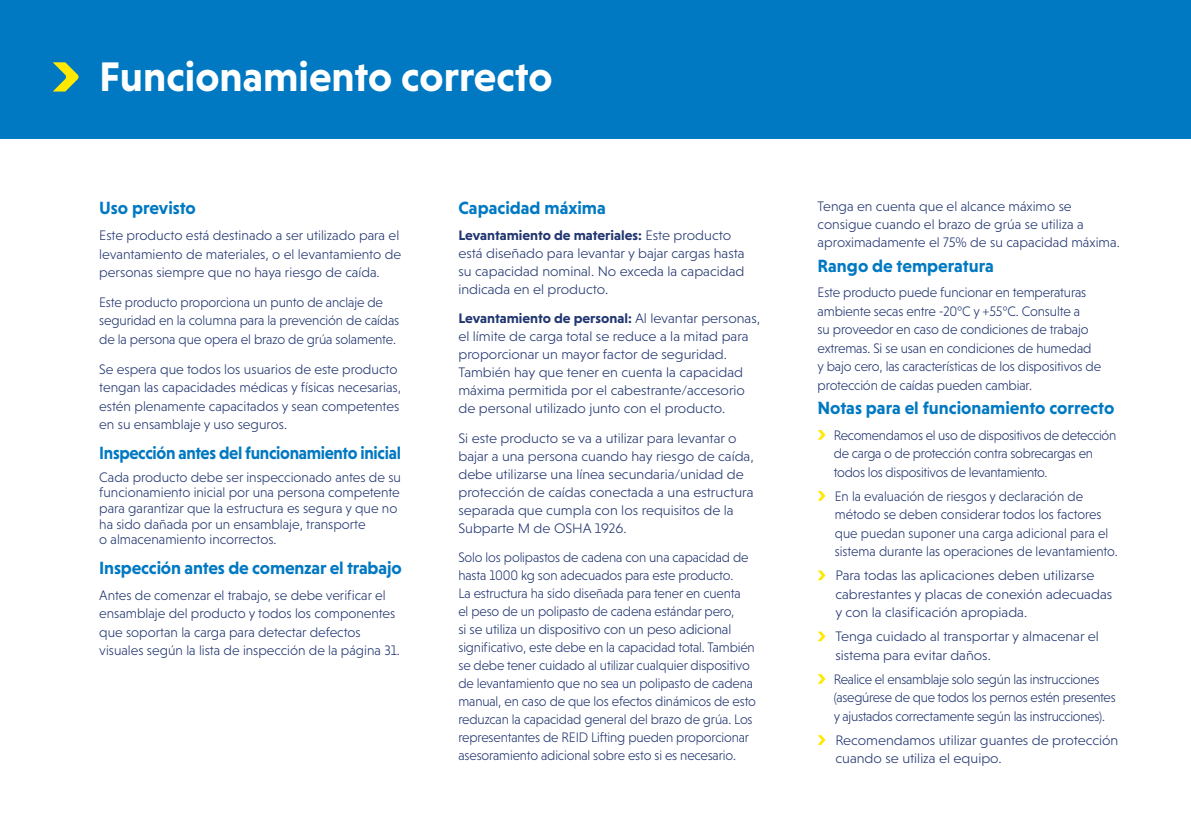
<style>
.page{position:relative;width:1191px;height:840px;background:#fff}
.page>*{position:absolute;margin:0;border:0;box-sizing:border-box;transform-origin:0 0}
.t1{font:700 42px "Niveau Grotesk";color:#fff}
.t2{font:700 18px "Niveau Grotesk";letter-spacing:-.01em;color:#0079c2}
.t3{font:700 18px "Niveau Grotesk";letter-spacing:-.01em;color:#0079c2;scale:.95 1}
.t4{font:300 14px/18px "Niveau Grotesk";letter-spacing:-.005em;color:#213570}
.t5{font:300 14px/18px "Niveau Grotesk";letter-spacing:-.005em;color:#213570;scale:.95 1}
.t6{font:300 14px/18.4px "Niveau Grotesk";letter-spacing:-.005em;color:#213570;scale:.96 1}
.s1{font-weight:700}
</style>
<div class="page">
<div style="left:0;top:0;width:1191px;height:138px;background:#0079c2"></div>
<svg style="left:817px;top:430px;width:8px;height:9px"></svg>
<svg style="left:817px;top:491px;width:8px;height:9px"></svg>
<svg style="left:817px;top:570px;width:8px;height:10px"></svg>
<svg style="left:817px;top:631px;width:8px;height:10px"></svg>
<svg style="left:817px;top:674px;width:8px;height:9px"></svg>
<svg style="left:817px;top:735px;width:8px;height:9px"></svg>
<svg style="left:53px;top:62px;width:26px;height:29px"></svg>
<p class="t1" style="left:99px;top:52px;width:455px">Funcionamiento correcto</p>
<p class="t2" style="left:99px;top:198px;width:98px">Uso previsto</p>
<p class="t4" style="left:99px;top:226px;width:303px">Este producto está destinado a ser utilizado para el levantamiento de materiales, o el levantamiento de personas siempre que no haya riesgo de caída.</p>
<p class="t6" style="left:99px;top:293px;width:314px">Este producto proporciona un punto de anclaje de seguridad en la columna para la prevención de caídas de la persona que opera el brazo de grúa solamente.</p>
<p class="t4" style="left:99px;top:359px;width:303px">Se espera que todos los usuarios de este producto tengan las capacidades médicas y físicas necesarias, estén plenamente capacitados y sean competentes en su ensamblaje y uso seguros.</p>
<p class="t3" style="left:99px;top:442px;width:319px">Inspección antes del funcionamiento inicial</p>
<p class="t4" style="left:99px;top:469px;width:303px;line-height:15.6px">Cada producto debe ser inspeccionado antes de su funcionamiento inicial por una persona competente para garantizar que la estructura es segura y que no ha sido dañada por un ensamblaje, transporte<br>o almacenamiento incorrectos.</p>
<p class="t2" style="left:99px;top:557px;width:304px">Inspección antes de comenzar el trabajo</p>
<p class="t4" style="left:99px;top:585px;width:302px">Antes de comenzar el trabajo, se debe verificar el ensamblaje del producto y todos los componentes que soportan la carga para detectar defectos visuales según la lista de inspección de la página 31.</p>
<p class="t2" style="left:458px;top:198px;width:149px">Capacidad máxima</p>
<p class="t4" style="left:458px;top:226px;width:288px"><span class="s1">Levantamiento de materiales:</span> Este producto está diseñado para levantar y bajar cargas hasta su capacidad nominal. No exceda la capacidad indicada en el producto.</p>
<p class="t4" style="left:458px;top:309px;width:303px"><span class="s1">Levantamiento de personal:</span> Al levantar personas, el límite de carga total se reduce a la mitad para proporcionar un mayor factor de seguridad.<br>También hay que tener en cuenta la capacidad máxima permitida por el cabestrante/accesorio de personal utilizado junto con el producto.</p>
<p class="t4" style="left:458px;top:428px;width:297px">Si este producto se va a utilizar para levantar o bajar a una persona cuando hay riesgo de caída, debe utilizarse una línea secundaria/unidad de protección de caídas conectada a una estructura separada que cumpla con los requisitos de la Subparte M de OSHA 1926.</p>
<p class="t5" style="left:458px;top:548px;width:315px">Solo los polipastos de cadena con una capacidad de hasta 1000 kg son adecuados para este producto.<br>La estructura ha sido diseñada para tener en cuenta<br>el peso de un polipasto de cadena estándar pero,<br>si se utiliza un dispositivo con un peso adicional significativo, este debe en la capacidad total. También se debe tener cuidado al utilizar cualquier dispositivo de levantamiento que no sea un polipasto de cadena manual, en caso de que los efectos dinámicos de esto reduzcan la capacidad general del brazo de grúa. Los representantes de REID Lifting pueden proporcionar asesoramiento adicional sobre esto si es necesario.</p>
<p class="t4" style="left:817px;top:197px;width:304px">Tenga en cuenta que el alcance máximo se consigue cuando el brazo de grúa se utiliza a aproximadamente el 75% de su capacidad máxima.</p>
<p class="t2" style="left:817px;top:255px;width:178px">Rango de temperatura</p>
<p class="t6" style="left:817px;top:283px;width:297px">Este producto puede funcionar en temperaturas ambiente secas entre -20°C y +55°C. Consulte a<br>su proveedor en caso de condiciones de trabajo extremas. Si se usan en condiciones de humedad y bajo cero, las características de los dispositivos de protección de caídas pueden cambiar.</p>
<p class="t2" style="left:817px;top:397px;width:298px">Notas para el funcionamiento correcto</p>
<p class="t5" style="left:833px;top:425px;width:299px">Recomendamos el uso de dispositivos de detección de carga o de protección contra sobrecargas en todos los dispositivos de levantamiento.</p>
<p class="t5" style="left:835px;top:486px;width:299px">En la evaluación de riesgos y declaración de método se deben considerar todos los factores que puedan suponer una carga adicional para el sistema durante las operaciones de levantamiento.</p>
<p class="t4" style="left:835px;top:566px;width:278px">Para todas las aplicaciones deben utilizarse cabrestantes y placas de conexión adecuadas y con la clasificación apropiada.</p>
<p class="t4" style="left:835px;top:627px;width:265px">Tenga cuidado al transportar y almacenar el sistema para evitar daños.</p>
<p class="t5" style="left:833px;top:669px;width:298px">Realice el ensamblaje solo según las instrucciones (asegúrese de que todos los pernos estén presentes y ajustados correctamente según las instrucciones).</p>
<p class="t4" style="left:835px;top:730px;width:284px">Recomendamos utilizar guantes de protección cuando se utiliza el equipo.</p>
</div>
